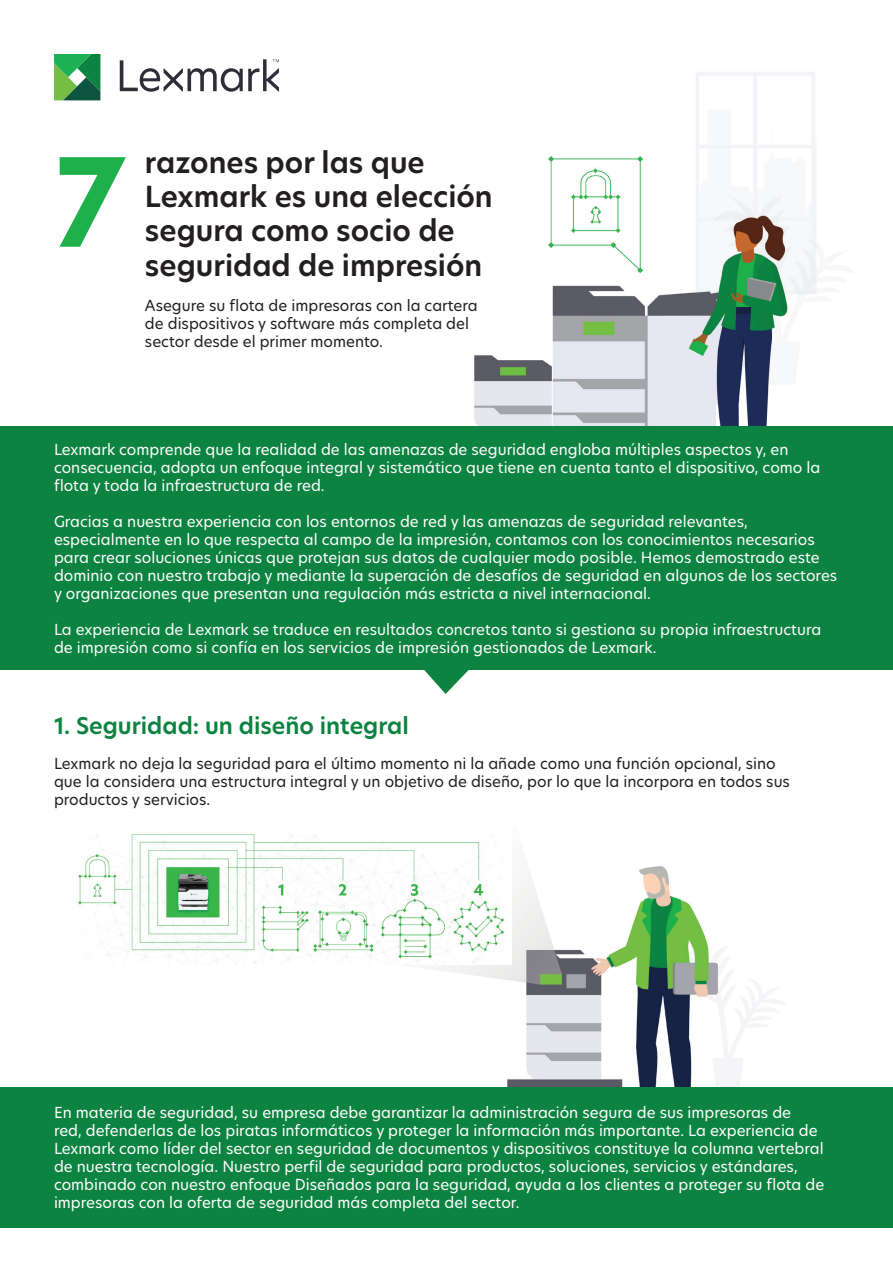
<style>
.page{position:relative;width:893px;height:1263px;background:#fff}
.page>*{position:absolute;margin:0;border:0;box-sizing:border-box;transform-origin:0 0}
.t1{font:700 120px "TP Hero";color:#1eb14b}
.t2{font:600 28.5px/34.2px "TP Hero";color:#231f20}
.t3{font:600 22.5px "TP Hero";color:#0c8340}
.t4{font:15px/18px "TP Hero";color:#fff}
.t5{font:15px/18px "TP Hero";color:#231f20}
</style>
<div class="page">
<img style="left:423px;top:866px;width:362px;height:221px">
<img style="left:78px;top:834px;width:434px;height:130px">
<img style="left:474px;top:72px;width:356px;height:354px">
<div style="left:0;top:426px;width:893px;height:243px;background:#0c8340"></div>
<svg style="left:423px;top:669px;width:47px;height:25px"></svg>
<div style="left:0;top:1087px;width:893px;height:141px;background:#0c8340"></div>
<svg style="left:120px;top:59px;width:159px;height:33px"></svg>
<svg style="left:54px;top:54px;width:46px;height:46px;background:#3c9b55"></svg>
<h1 class="t1" style="left:54px;top:121px;width:73px">7</h1>
<h2 class="t2" style="left:145px;top:145px;width:349px">razones por las que<br>Lexmark es una elección segura como socio de seguridad de impresión</h2>
<p class="t5" style="left:145px;top:296px;width:334px">Asegure su flota de impresoras con la cartera de dispositivos y software más completa del sector desde el primer momento.</p>
<p class="t4" style="left:54px;top:440px;width:768px">Lexmark comprende que la realidad de las amenazas de seguridad engloba múltiples aspectos y, en consecuencia, adopta un enfoque integral y sistemático que tiene en cuenta tanto el dispositivo, como la flota y toda la infraestructura de red.</p>
<p class="t4" style="left:54px;top:512px;width:785px">Gracias a nuestra experiencia con los entornos de red y las amenazas de seguridad relevantes, especialmente en lo que respecta al campo de la impresión, contamos con los conocimientos necesarios para crear soluciones únicas que protejan sus datos de cualquier modo posible. Hemos demostrado este dominio con nuestro trabajo y mediante la superación de desafíos de seguridad en algunos de los sectores y organizaciones que presentan una regulación más estricta a nivel internacional.</p>
<p class="t4" style="left:54px;top:620px;width:769px">La experiencia de Lexmark se traduce en resultados concretos tanto si gestiona su propia infraestructura de impresión como si confía en los servicios de impresión gestionados de Lexmark.</p>
<h3 class="t3" style="left:54px;top:711px;width:356px">1. Seguridad: un diseño integral</h3>
<p class="t5" style="left:54px;top:754px;width:737px">Lexmark no deja la seguridad para el último momento ni la añade como una función opcional, sino que la considera una estructura integral y un objetivo de diseño, por lo que la incorpora en todos sus productos y servicios.</p>
<p class="t4" style="left:54px;top:1103px;width:772px">En materia de seguridad, su empresa debe garantizar la administración segura de sus impresoras de<br>red, defenderlas de los piratas informáticos y proteger la información más importante. La experiencia de Lexmark como líder del sector en seguridad de documentos y dispositivos constituye la columna vertebral de nuestra tecnología. Nuestro perfil de seguridad para productos, soluciones, servicios y estándares, combinado con nuestro enfoque Diseñados para la seguridad, ayuda a los clientes a proteger su flota de impresoras con la oferta de seguridad más completa del sector.</p>
</div>
